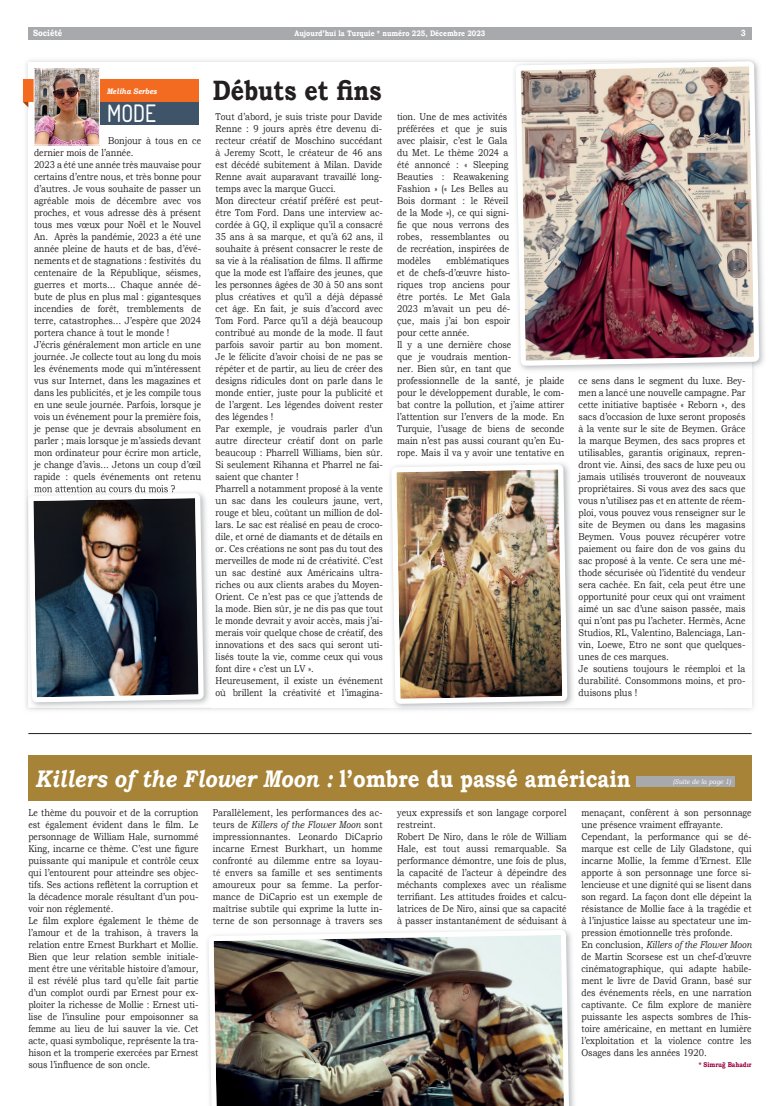
<style>
.page{position:relative;width:780px;height:1106px;background:#fff}
.page>*{position:absolute;margin:0;border:0;box-sizing:border-box;transform-origin:0 0}
.t1{font:700 28px "Bookman Old Style";color:#231f20;scale:.83 1}
.t2{font:italic 700 24px "Bookman Old Style";color:#fff;scale:.85 1}
.t3{font:500 24px "Dosis";color:#fff;scale:.88 1}
.t4{font:10px/12px "Bookman Old Style";color:#231f20;scale:.85 1}
.t5{font:700 9px "Bookman Old Style";color:#fff;scale:.85 1}
.t6{font:700 8px "Bookman Old Style";color:#fff;scale:.85 1}
.t7{font:italic 700 8px "Bookman Old Style";color:#fff;scale:.85 1}
.t8{font:italic 7px "Bookman Old Style";color:#fff;scale:.9 1}
.t9{font:700 7px "Bookman Old Style";color:#9d013e;scale:.85 1}
.s1{font-style:normal}
.s2{font-style:italic}
</style>
<div class="page">
<div style="left:28px;top:27px;width:723px;height:13px;background:#a8a9ad"></div>
<hr style="left:28px;top:733px;width:723px;height:1px;background:#231f20">
<img style="left:206px;top:733px;width:365px;height:373px">
<div style="left:28px;top:755px;width:723px;height:45px;background:#a78337"></div>
<svg style="left:23px;top:102px;width:5px;height:5px"></svg>
<div style="left:23px;top:79px;width:175px;height:23px;background:#f36a21"></div>
<div style="left:91px;top:102px;width:107px;height:22px;background:#405469"></div>
<img style="left:36px;top:71px;width:62px;height:72px">
<div style="left:34px;top:69px;width:66px;height:76px;border:1px solid #fff"></div>
<img style="left:32px;top:492px;width:177px;height:215px">
<img style="left:34px;top:489px;width:141px;height:3px">
<img style="left:26px;top:493px;width:180px;height:209px">
<img style="left:761px;top:205px;width:3px;height:159px">
<img style="left:513px;top:27px;width:248px;height:904px">
<img style="left:388px;top:461px;width:186px;height:250px">
<img style="left:389px;top:464px;width:180px;height:642px">
<p class="t5" style="left:33px;top:26px;width:36px">Société</p>
<p class="t6" style="left:294px;top:27px;width:226px">Aujourd’hui la Turquie * numéro 225, Décembre 2023</p>
<p class="t5" style="left:740px;top:26px;width:7px">3</p>
<p class="t7" style="left:107px;top:85px;width:60px">Meliha Serbes</p>
<h2 class="t3" style="left:107px;top:97px;width:57px">MODE</h2>
<p class="t4" style="left:34px;top:135px;width:198px;text-indent:74px">Bonjour à tous en ce dernier mois de l’année.<br>2023 a été une année très mauvaise pour certains d’entre nous, et très bonne pour d’autres. Je vous souhaite de passer un agréable mois de décembre avec vos proches, et vous adresse dès à présent tous mes vœux pour Noël et le Nouvel An. Après la pandémie, 2023 a été une année pleine de hauts et de bas, d’évé&shy;nements et de stagnations : festivités du centenaire de la République, séismes, guerres et morts… Chaque année dé&shy;bute de plus en plus mal : gigantesques incendies de forêt, tremblements de terre, catastrophes… J’espère que 2024 portera chance à tout le monde !<br>J’écris généralement mon article en une journée. Je collecte tout au long du mois les événements mode qui m’intéressent vus sur Internet, dans les magazines et dans les publicités, et je les compile tous en une seule journée. Parfois, lorsque je vois un événement pour la première fois, je pense que je devrais absolument en parler ; mais lorsque je m’assieds devant mon ordinateur pour écrire mon article, je change d’avis… Jetons un coup d’œil rapide : quels événements ont retenu mon attention au cours du mois ?</p>
<h1 class="t1" style="left:213px;top:70px;width:205px">Débuts et fins</h1>
<p class="t4" style="left:215px;top:111px;width:198px">Tout d’abord, je suis triste pour Davide Renne : 9 jours après être devenu di&shy;recteur créatif de Moschino succédant à Jeremy Scott, le créateur de 46 ans est décédé subitement à Milan. Davide Renne avait auparavant travaillé long&shy;temps avec la marque Gucci.<br>Mon directeur créatif préféré est peut&shy;être Tom Ford. Dans une interview ac&shy;cordée à GQ, il explique qu’il a consacré 35 ans à sa marque, et qu’à 62 ans, il souhaite à présent consacrer le reste de sa vie à la réalisation de films. Il affirme que la mode est l’affaire des jeunes, que les personnes âgées de 30 à 50 ans sont plus créatives et qu’il a déjà dépassé cet âge. En fait, je suis d’accord avec Tom Ford. Parce qu’il a déjà beaucoup contribué au monde de la mode. Il faut parfois savoir partir au bon moment.<br>Je le félicite d’avoir choisi de ne pas se répéter et de partir, au lieu de créer des designs ridicules dont on parle dans le monde entier, juste pour la publicité et de l’argent. Les légendes doivent rester des légendes !<br>Par exemple, je voudrais parler d’un autre directeur créatif dont on parle beaucoup : Pharrell Williams, bien sûr.<br>Si seulement Rihanna et Pharrel ne fai&shy;saient que chanter !<br>Pharrell a notamment proposé à la vente un sac dans les couleurs jaune, vert, rouge et bleu, coûtant un million de dol&shy;lars. Le sac est réalisé en peau de croco&shy;dile, et orné de diamants et de détails en or. Ces créations ne sont pas du tout des merveilles de mode ni de créativité. C’est un sac destiné aux Américains ultra&shy;riches ou aux clients arabes du Moyen-Orient. Ce n’est pas ce que j’attends de la mode. Bien sûr, je ne dis pas que tout le monde devrait y avoir accès, mais j’ai&shy;merais voir quelque chose de créatif, des innovations et des sacs qui seront uti&shy;lisés toute la vie, comme ceux qui vous font dire « c’est un LV ».<br>Heureusement, il existe un événement où brillent la créativité et l’imagina-</p>
<p class="t4" style="left:397px;top:111px;width:133px">tion. Une de mes activités préférées et que je suis avec plaisir, c’est le Gala du Met. Le thème 2024 a été annoncé : « Sleeping<br>Beauties : Reawakening<br>Fashion » (« Les Belles au<br>Bois dormant : le Réveil de la Mode »), ce qui signi&shy;fie que nous verrons des robes, ressemblantes ou de recréation, inspirées de modèles</p>
<p class="t4" style="left:397px;top:255px;width:198px;text-indent:49px">emblématiques<br>et de chefs-d’œuvre histo-<br>riques trop anciens pour<br>être portés. Le Met Gala<br>2023 m’avait un peu dé-<br>çue, mais j’ai bon espoir<br>pour cette année.<br>Il y a une dernière chose<br>que je voudrais mention-<br>ner. Bien sûr, en tant que professionnelle de la santé, je plaide pour le développement durable, le com&shy;bat contre la pollution, et j’aime attirer l’attention sur l’envers de la mode. En<br>Turquie, l’usage de biens de seconde main n’est pas aussi courant qu’en Eu&shy;rope. Mais il va y avoir une tentative en</p>
<p class="t4" style="left:578px;top:375px;width:198px">ce sens dans le segment du luxe. Bey&shy;men a lancé une nouvelle campagne. Par cette initiative baptisée « Reborn », des sacs d’occasion de luxe seront proposés à la vente sur le site de Beymen. Grâce la marque Beymen, des sacs propres et utilisables, garantis originaux, repren&shy;dront vie. Ainsi, des sacs de luxe peu ou jamais utilisés trouveront de nouveaux propriétaires. Si vous avez des sacs que vous n’utilisez pas et en attente de réem&shy;ploi, vous pouvez vous renseigner sur le site de Beymen ou dans les magasins Beymen. Vous pouvez récupérer votre paiement ou faire don de vos gains du sac proposé à la vente. Ce sera une mé&shy;thode sécurisée où l’identité du vendeur sera cachée. En fait, cela peut être une opportunité pour ceux qui ont vraiment aimé un sac d’une saison passée, mais qui n’ont pas pu l’acheter. Hermès, Acne Studios, RL, Valentino, Balenciaga, Lan&shy;vin, Loewe, Etro ne sont que quelques&shy;unes de ces marques.<br>Je soutiens toujours le réemploi et la durabilité. Consommons moins, et pro&shy;duisons plus !</p>
<h2 class="t2" style="left:35px;top:761px;width:702px">Killers of the Flower Moon : <span class="s1">l’ombre du passé américain</span></h2>
<p class="t8" style="left:672px;top:777px;width:66px">(Suite de la page 1)</p>
<p class="t4" style="left:28px;top:807px;width:202px">Le thème du pouvoir et de la corruption est également évident dans le film. Le personnage de William Hale, surnommé King, incarne ce thème. C’est une figure puissante qui manipule et contrôle ceux qui l’entourent pour atteindre ses objec&shy;tifs. Ses actions reflètent la corruption et la décadence morale résultant d’un pou&shy;voir non réglementé.<br>Le film explore également le thème de l’amour et de la trahison, à travers la relation entre Ernest Burkhart et Mollie.<br>Bien que leur relation semble initiale&shy;ment être une véritable histoire d’amour, il est révélé plus tard qu’elle fait partie d’un complot ourdi par Ernest pour ex&shy;ploiter la richesse de Mollie : Ernest uti&shy;lise de l’insuline pour empoisonner sa femme au lieu de lui sauver la vie. Cet acte, quasi symbolique, représente la tra&shy;hison et la tromperie exercées par Ernest sous l’influence de son oncle.</p>
<p class="t4" style="left:213px;top:807px;width:201px;text-align:justify">Parallèlement, les performances des ac&shy;teurs de <span class="s2">Killers of the Flower Moon</span> sont impressionnantes. Leonardo DiCaprio incarne Ernest Burkhart, un homme confronté au dilemme entre sa loyau&shy;té envers sa famille et ses sentiments amoureux pour sa femme. La perfor&shy;mance de DiCaprio est un exemple de maîtrise subtile qui exprime la lutte in&shy;terne de son personnage à travers ses</p>
<p class="t4" style="left:397px;top:807px;width:201px">yeux expressifs et son langage corporel restreint.<br>Robert De Niro, dans le rôle de William Hale, est tout aussi remarquable. Sa performance démontre, une fois de plus, la capacité de l’acteur à dépeindre des méchants complexes avec un réalisme terrifiant. Les attitudes froides et calcu&shy;latrices de De Niro, ainsi que sa capacité à passer instantanément de séduisant à</p>
<p class="t4" style="left:581px;top:807px;width:202px">menaçant, confèrent à son personnage une présence vraiment effrayante.<br>Cependant, la performance qui se dé&shy;marque est celle de Lily Gladstone, qui incarne Mollie, la femme d’Ernest. Elle apporte à son personnage une force si&shy;lencieuse et une dignité qui se lisent dans son regard. La façon dont elle dépeint la résistance de Mollie face à la tragédie et à l’injustice laisse au spectateur une im&shy;pression émotionnelle très profonde.<br>En conclusion, <span class="s2">Killers of the Flower Moon </span>de Martin Scorsese est un chef-d’œuvre cinématographique, qui adapte habile&shy;ment le livre de David Grann, basé sur des événements réels, en une narration captivante. Ce film explore de manière puissante les aspects sombres de l’his&shy;toire américaine, en mettant en lumière l’exploitation et la violence contre les Osages dans les années 1920.</p>
<p class="t9" style="left:698px;top:1060px;width:64px">* Simruğ Bahadır</p>
</div>
